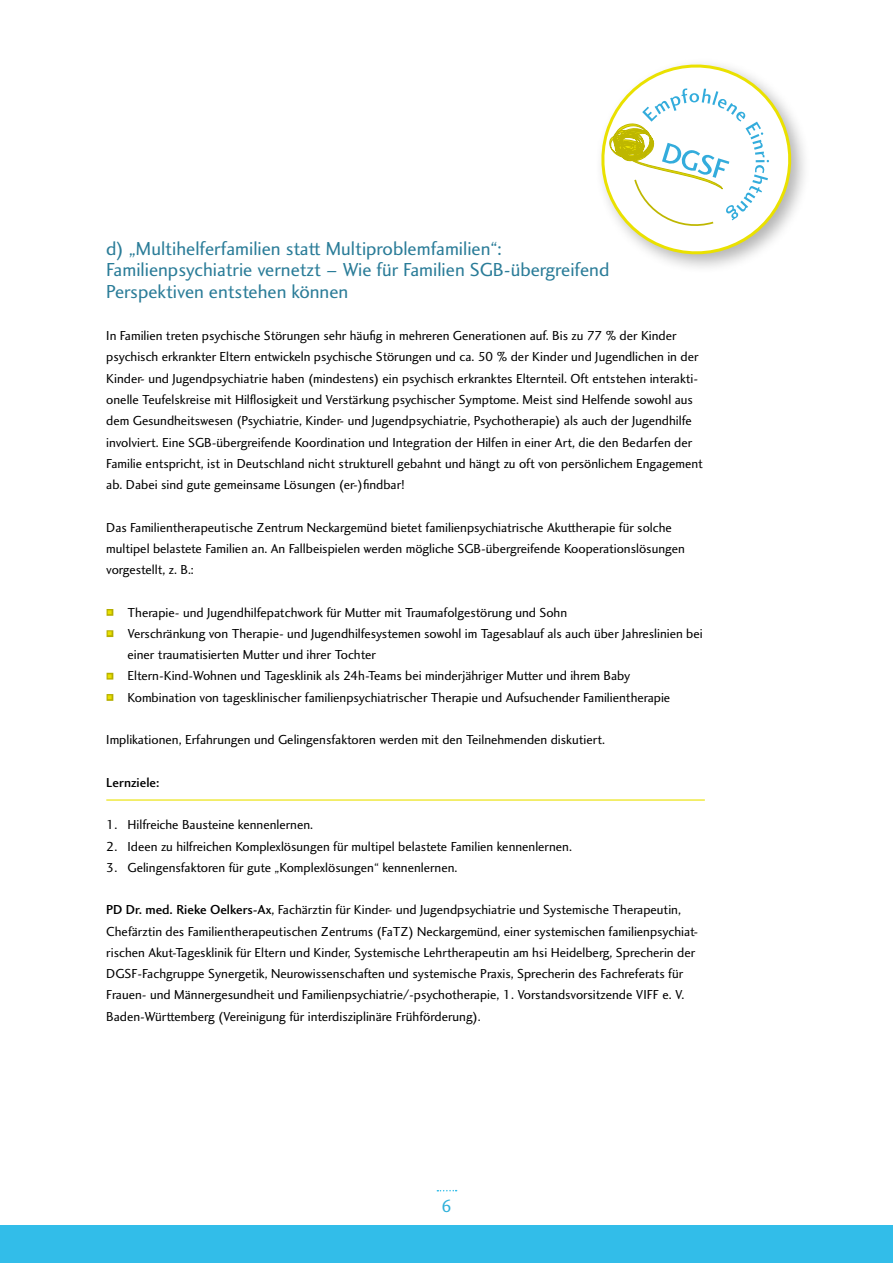
<style>
.page{position:relative;width:893px;height:1263px;background:#fff}
.page>*{position:absolute;margin:0;border:0;box-sizing:border-box;transform-origin:0 0}
.t1{font:19.5px/21.3px "Charlotte Sans Book Plain";color:#2a7c98}
.t2{font:18px "Charlotte Sans Book Plain";color:#2fb1da}
.t3{font:13.5px/21.3px "Charlotte Sans Book Plain";color:#000}
.t4{font:13.5px "Charlotte Sans Medium Plain";letter-spacing:.005em;color:#000}
.s1{font-family:"Charlotte Sans Medium Plain"}
</style>
<div class="page">
<div style="left:0;top:1225px;width:893px;height:38px;background:#32bde9"></div>
<svg style="left:437px;top:1190px;width:20px;height:1px"></svg>
<hr style="left:106px;top:799px;width:599px;height:1px;background:#eae100">
<svg style="left:601px;top:64px;width:203px;height:200px"></svg>
<h1 class="t1" style="left:106px;top:238px;width:505px">d) „Multihelferfamilien statt Multiproblemfamilien“:<br>Familienpsychiatrie vernetzt – Wie für Familien SGB-übergreifend<br>Perspektiven entstehen können</h1>
<p class="t3" style="left:106px;top:325px;width:598px">In Familien treten psychische Störungen sehr häufig in mehreren Generationen auf. Bis zu 77 % der Kinder psychisch erkrankter Eltern entwickeln psychische Störungen und ca. 50 % der Kinder und Jugendlichen in der Kinder- und Jugendpsychiatrie haben (mindestens) ein psychisch erkranktes Elternteil. Oft entstehen interakti&shy;onelle Teufelskreise mit Hilflosigkeit und Verstärkung psychischer Symptome. Meist sind Helfende sowohl aus dem Gesundheitswesen (Psychiatrie, Kinder- und Jugendpsychiatrie, Psychotherapie) als auch der Jugendhilfe involviert. Eine SGB-übergreifende Koordination und Integration der Hilfen in einer Art, die den Bedarfen der Familie entspricht, ist in Deutschland nicht strukturell gebahnt und hängt zu oft von persönlichem Engagement ab. Dabei sind gute gemeinsame Lösungen (er-)findbar!</p>
<p class="t3" style="left:106px;top:517px;width:580px">Das Familientherapeutische Zentrum Neckargemünd bietet familienpsychiatrische Akuttherapie für solche multipel belastete Familien an. An Fallbeispielen werden mögliche SGB-übergreifende Kooperationslösungen vorgestellt, z. B.:</p>
<p class="t3" style="left:128px;top:602px;width:577px">Therapie- und Jugendhilfepatchwork für Mutter mit Traumafolgestörung und Sohn<br>Verschränkung von Therapie- und Jugendhilfesystemen sowohl im Tagesablauf als auch über Jahreslinien bei einer traumatisierten Mutter und ihrer Tochter<br>Eltern-Kind-Wohnen und Tagesklinik als 24h-Teams bei minderjähriger Mutter und ihrem Baby<br>Kombination von tagesklinischer familienpsychiatrischer Therapie und Aufsuchender Familientherapie</p>
<p class="t3" style="left:106px;top:729px;width:500px">Implikationen, Erfahrungen und Gelingensfaktoren werden mit den Teilnehmenden diskutiert.</p>
<p class="t4" style="left:106px;top:774px;width:55px">Lernziele:</p>
<p class="t3" style="left:106px;top:814px;width:208px">1. Hilfreiche Bausteine kennenlernen.</p>
<p class="t3" style="left:106px;top:836px;width:467px">2. Ideen zu hilfreichen Komplexlösungen für multipel belastete Familien kennenlernen.</p>
<p class="t3" style="left:106px;top:857px;width:353px">3. Gelingensfaktoren für gute „Komplexlösungen“ kennenlernen.</p>
<p class="t3" style="left:106px;top:899px;width:594px"><span class="s1">PD Dr. med. Rieke Oelkers-Ax</span>, Fachärztin für Kinder- und Jugendpsychiatrie und Systemische Therapeutin, Chefärztin des Familientherapeutischen Zentrums (FaTZ) Neckargemünd, einer systemischen familienpsychiat&shy;rischen Akut-Tagesklinik für Eltern und Kinder, Systemische Lehrtherapeutin am hsi Heidelberg, Sprecherin der DGSF-Fachgruppe Synergetik, Neurowissenschaften und systemische Praxis, Sprecherin des Fachreferats für Frauen- und Männergesundheit und Familienpsychiatrie/-psychotherapie, 1. Vorstandsvorsitzende VIFF e. V.<br>Baden-Württemberg (Vereinigung für interdisziplinäre Frühförderung).</p>
<h2 class="t2" style="left:441px;top:1196px;width:12px">6</h2>
</div>
